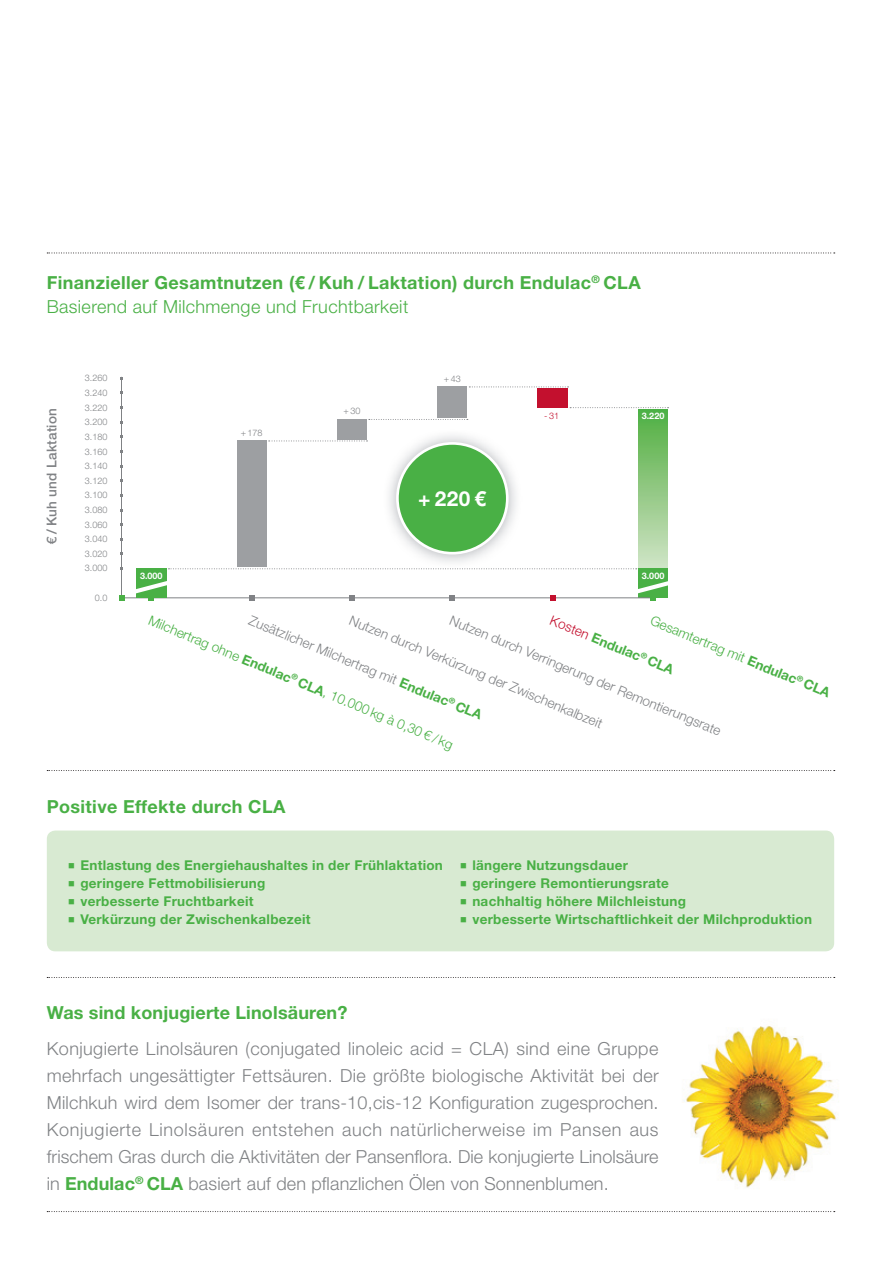
<style>
.page{position:relative;width:881px;height:1263px;background:#fff}
.page>*{position:absolute;margin:0;border:0;box-sizing:border-box;transform-origin:0 0}
.t1{font:700 20.7px "Helvetica Neue LT Std";color:#fff}
.t2{font:300 18px/27px "Helvetica Neue LT Std";letter-spacing:.01em;color:#808285;text-align:justify}
.t3{font:700 18px/24px "Helvetica Neue LT Std";letter-spacing:.02em;color:#49b045}
.t4{font:700 13.5px "Helvetica Neue LT Std";letter-spacing:.02em;color:#49b045}
.t5{font:300 13.5px "Helvetica Neue LT Std";color:#808285}
.t6{font:300 13.5px "Helvetica Neue LT Std";color:#49b045}
.t7{font:500 13.5px "Helvetica Neue LT Std";letter-spacing:.02em;color:#808285}
.t8{font:300 9px "Helvetica Neue LT Pro";color:#808285}
.t9{font:700 9px "Helvetica Neue LT Pro";color:#fff}
.t10{font:300 9px "Helvetica Neue LT Pro";color:#c3102e}
.s1{font-weight:300}
.s2{font-weight:300;color:#c3102e}
.s3{font-weight:700}
.s4{font-weight:700;color:#49b045}
</style>
<div class="page">
<svg style="left:47px;top:1211px;width:787px;height:1px"></svg>
<svg style="left:47px;top:253px;width:787px;height:1px"></svg>
<svg style="left:47px;top:977px;width:787px;height:1px"></svg>
<svg style="left:47px;top:770px;width:787px;height:1px"></svg>
<div style="left:47px;top:830px;width:786px;height:121px;background:#d8ead2;border-radius:9px"></div>
<svg style="left:570px;top:407px;width:98px;height:1px"></svg>
<img style="left:389px;top:435px;width:127px;height:128px">
<div style="left:397px;top:443px;width:110px;height:110px;background:#49b045;border-radius:50%"></div>
<div style="left:396px;top:442px;width:112px;height:112px;border:3px solid #fff;border-radius:50%"></div>
<div style="left:237px;top:441px;width:29px;height:126px;background:#9d9fa2"></div>
<div style="left:337px;top:419px;width:30px;height:20px;background:#9d9fa2"></div>
<div style="left:437px;top:387px;width:30px;height:31px;background:#9d9fa2"></div>
<hr style="left:121px;top:377px;width:1px;height:221px;background:#808285">
<div style="left:638px;top:409px;width:29px;height:159px;background:linear-gradient(to bottom,#4fae41,#d0e3c5)"></div>
<div style="left:638px;top:568px;width:29px;height:29px;background:#49b045"></div>
<svg style="left:268px;top:441px;width:99px;height:1px"></svg>
<svg style="left:369px;top:419px;width:98px;height:1px"></svg>
<svg style="left:469px;top:387px;width:99px;height:1px"></svg>
<hr style="left:121px;top:597px;width:531px;height:1px;background:#808285">
<svg style="left:119px;top:595px;width:5px;height:5px"></svg>
<svg style="left:249px;top:595px;width:5px;height:5px"></svg>
<svg style="left:349px;top:595px;width:5px;height:5px"></svg>
<svg style="left:449px;top:595px;width:6px;height:5px"></svg>
<svg style="left:550px;top:595px;width:5px;height:5px"></svg>
<svg style="left:634px;top:580px;width:34px;height:20px"></svg>
<div style="left:136px;top:568px;width:30px;height:29px;background:#49b045"></div>
<svg style="left:133px;top:580px;width:37px;height:20px"></svg>
<div style="left:537px;top:388px;width:30px;height:20px;background:#c3102e"></div>
<img style="left:684px;top:1025px;width:155px;height:163px">
<svg style="left:168px;top:568px;width:468px;height:1px"></svg>
<p class="t3" style="left:47px;top:270px;width:595px">Finanzieller Gesamtnutzen (€ / Kuh / Laktation) durch Endulac<sup>®</sup> CLA<br><span class="s1">Basierend auf Milchmenge und Fruchtbarkeit</span></p>
<p class="t7" style="left:44px;top:544px;width:138px;rotate:-90deg">€ / Kuh und Laktation</p>
<p class="t8" style="left:85px;top:373px;width:24px">3.260</p>
<p class="t8" style="left:85px;top:387px;width:24px">3.240</p>
<p class="t8" style="left:85px;top:402px;width:24px">3.220</p>
<p class="t8" style="left:85px;top:417px;width:24px">3.200</p>
<p class="t8" style="left:85px;top:431px;width:24px">3.180</p>
<p class="t8" style="left:85px;top:446px;width:24px">3.160</p>
<p class="t8" style="left:85px;top:460px;width:24px">3.140</p>
<p class="t8" style="left:85px;top:475px;width:24px">3.120</p>
<p class="t8" style="left:85px;top:490px;width:24px">3.100</p>
<p class="t8" style="left:85px;top:504px;width:24px">3.080</p>
<p class="t8" style="left:85px;top:519px;width:24px">3.060</p>
<p class="t8" style="left:85px;top:533px;width:24px">3.040</p>
<p class="t8" style="left:85px;top:548px;width:24px">3.020</p>
<p class="t8" style="left:85px;top:563px;width:24px">3.000</p>
<p class="t8" style="left:95px;top:592px;width:14px">0.0</p>
<p class="t9" style="left:140px;top:570px;width:24px">3.000</p>
<p class="t8" style="left:240px;top:427px;width:23px">+ 178</p>
<p class="t8" style="left:343px;top:406px;width:18px">+ 30</p>
<p class="t8" style="left:443px;top:374px;width:18px">+ 43</p>
<p class="t1" style="left:418px;top:485px;width:69px">+ 220 €</p>
<p class="t10" style="left:544px;top:410px;width:16px">- 31</p>
<p class="t9" style="left:641px;top:410px;width:24px">3.220</p>
<p class="t9" style="left:641px;top:570px;width:24px">3.000</p>
<p class="t4" style="left:554px;top:611px;width:98px;rotate:23deg"><span class="s2">Kosten</span> Endulac</p>
<p class="t6" style="left:654px;top:612px;width:158px;rotate:23deg">Gesamtertrag mit <span class="s3">Endulac</span></p>
<p class="t5" style="left:253px;top:611px;width:216px;rotate:23deg">Zusätzlicher Milchertrag mit <span class="s4">Endulac</span></p>
<p class="t6" style="left:153px;top:612px;width:155px;rotate:23deg">Milchertrag ohne <span class="s3">Endulac</span></p>
<p class="t5" style="left:353px;top:611px;width:274px;rotate:23deg">Nutzen durch Verkürzung der Zwischenkalbzeit</p>
<p class="t5" style="left:454px;top:611px;width:293px;rotate:23deg">Nutzen durch Verringerung der Remontierungsrate</p>
<p class="t6" style="left:302px;top:673px;width:168px;rotate:23deg"><span class="s3">CLA</span>, 10.000 kg à 0,30 € / kg</p>
<p class="t3" style="left:47px;top:794px;width:240px">Positive Effekte durch CLA</p>
<p class="t4" style="left:68px;top:857px;width:376px">■ Entlastung des Energiehaushaltes in der Frühlaktation</p>
<p class="t4" style="left:68px;top:875px;width:198px">■ geringere Fettmobilisierung</p>
<p class="t4" style="left:68px;top:893px;width:187px">■ verbesserte Fruchtbarkeit</p>
<p class="t4" style="left:68px;top:911px;width:244px">■ Verkürzung der Zwischenkalbezeit</p>
<p class="t4" style="left:460px;top:857px;width:169px">■ längere Nutzungsdauer</p>
<p class="t4" style="left:460px;top:875px;width:210px">■ geringere Remontierungsrate</p>
<p class="t4" style="left:460px;top:893px;width:227px">■ nachhaltig höhere Milchleistung</p>
<p class="t4" style="left:460px;top:911px;width:353px">■ verbesserte Wirtschaftlichkeit der Milchproduktion</p>
<p class="t3" style="left:47px;top:1000px;width:302px">Was sind konjugierte Linolsäuren?</p>
<p class="t2" style="left:47px;top:1034px;width:613px">Konjugierte Linolsäuren (conjugated linoleic acid = CLA) sind eine Gruppe mehrfach ungesättigter Fettsäuren. Die größte biologische Aktivität bei der Milchkuh wird dem Isomer der trans-10,cis-12 Konfiguration zugesprochen.<br>Konjugierte Linolsäuren entstehen auch natürlicherweise im Pansen aus frischem Gras durch die Aktivitäten der Pansenflora. Die konjugierte Linolsäure in <span class="s4">Endulac</span><sup>®</sup> <span class="s4">CLA</span> basiert auf den pflanzlichen Ölen von Sonnenblumen.</p>
</div>
